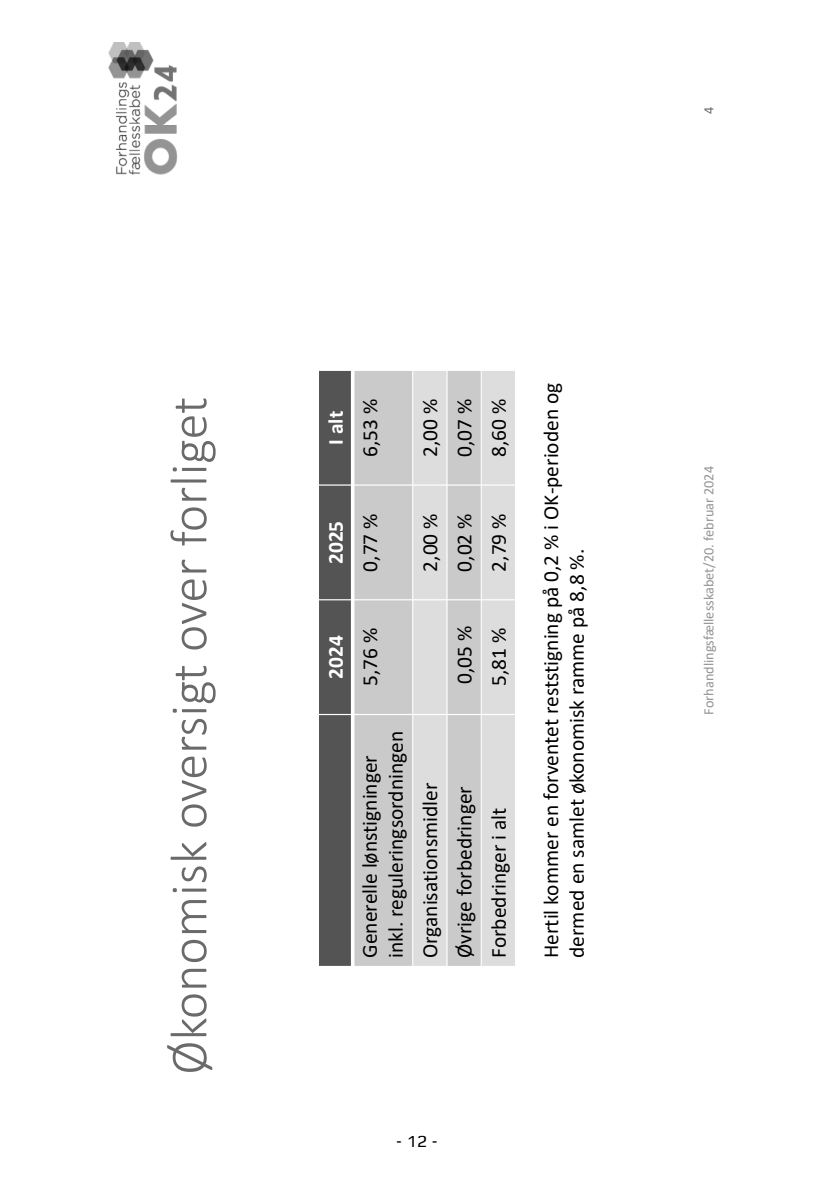
<style>
.page{position:relative;width:834px;height:1181px;background:#fff}
.page>*{position:absolute;margin:0;border:0;box-sizing:border-box;transform-origin:0 0}
.t1{font:300 52.32px "Calibri";color:#6a6a6a}
.t2{font:21.35px/25.9px "Calibri";color:#000}
.t3{font:700 21.35px "Calibri";color:#fff}
.t4{font:17.5px "Zetta Sans";color:#000}
.t5{font:14.35px "Calibri";color:#949494}
.t6{font:14.35px "Calibri";color:#6a6a6a}
</style>
<div class="page">
<img style="left:108px;top:42px;width:70px;height:133px">
<div style="left:318px;top:714px;width:34px;height:252px;background:#545454"></div>
<div style="left:318px;top:600px;width:34px;height:114px;background:#545454"></div>
<div style="left:318px;top:485px;width:34px;height:115px;background:#545454"></div>
<div style="left:318px;top:370px;width:34px;height:115px;background:#545454"></div>
<div style="left:352px;top:714px;width:60px;height:252px;background:#cacaca"></div>
<div style="left:352px;top:600px;width:60px;height:114px;background:#cacaca"></div>
<div style="left:352px;top:485px;width:60px;height:115px;background:#cacaca"></div>
<div style="left:352px;top:370px;width:60px;height:115px;background:#cacaca"></div>
<div style="left:412px;top:714px;width:35px;height:252px;background:#ddd"></div>
<div style="left:412px;top:600px;width:35px;height:114px;background:#ddd"></div>
<div style="left:412px;top:485px;width:35px;height:115px;background:#ddd"></div>
<div style="left:412px;top:370px;width:35px;height:115px;background:#ddd"></div>
<div style="left:447px;top:714px;width:34px;height:252px;background:#cacaca"></div>
<div style="left:447px;top:600px;width:34px;height:114px;background:#cacaca"></div>
<div style="left:447px;top:485px;width:34px;height:115px;background:#cacaca"></div>
<div style="left:447px;top:370px;width:34px;height:115px;background:#cacaca"></div>
<div style="left:481px;top:714px;width:34px;height:252px;background:#ddd"></div>
<div style="left:481px;top:600px;width:34px;height:114px;background:#ddd"></div>
<div style="left:481px;top:485px;width:34px;height:115px;background:#ddd"></div>
<div style="left:481px;top:370px;width:34px;height:115px;background:#ddd"></div>
<hr style="left:318px;top:714px;width:198px;height:1px;background:#fff">
<hr style="left:318px;top:599px;width:198px;height:1px;background:#fff">
<hr style="left:318px;top:484px;width:198px;height:2px;background:#fff">
<hr style="left:351px;top:370px;width:3px;height:597px;background:#fff">
<hr style="left:412px;top:370px;width:1px;height:597px;background:#fff">
<hr style="left:446px;top:370px;width:1px;height:597px;background:#fff">
<hr style="left:480px;top:370px;width:2px;height:597px;background:#fff">
<hr style="left:318px;top:370px;width:198px;height:1px;background:#fff">
<hr style="left:318px;top:370px;width:1px;height:597px;background:#fff">
<p class="t1" style="left:156px;top:1074px;width:679px;rotate:-90deg">Økonomisk oversigt over forliget</p>
<p class="t3" style="left:320px;top:445px;width:35px;rotate:-90deg">I alt</p>
<p class="t2" style="left:356px;top:457px;width:60px;rotate:-90deg">6,53 %</p>
<p class="t2" style="left:416px;top:457px;width:60px;rotate:-90deg">2,00 %</p>
<p class="t2" style="left:451px;top:457px;width:60px;rotate:-90deg">0,07 %</p>
<p class="t2" style="left:485px;top:457px;width:60px;rotate:-90deg">8,60 %</p>
<p class="t3" style="left:320px;top:564px;width:45px;rotate:-90deg">2025</p>
<p class="t2" style="left:356px;top:571px;width:60px;rotate:-90deg">0,77 %</p>
<p class="t2" style="left:416px;top:571px;width:60px;rotate:-90deg">2,00 %</p>
<p class="t2" style="left:451px;top:571px;width:60px;rotate:-90deg">0,02 %</p>
<p class="t2" style="left:485px;top:571px;width:60px;rotate:-90deg">2,79 %</p>
<p class="t3" style="left:320px;top:679px;width:45px;rotate:-90deg">2024</p>
<p class="t2" style="left:356px;top:686px;width:60px;rotate:-90deg">5,76 %</p>
<p class="t2" style="left:451px;top:684px;width:60px;rotate:-90deg">0,05 %</p>
<p class="t2" style="left:485px;top:686px;width:60px;rotate:-90deg">5,81 %</p>
<p class="t2" style="left:356px;top:958px;width:229px;rotate:-90deg">Generelle lønstigninger inkl. reguleringsordningen</p>
<p class="t2" style="left:416px;top:958px;width:177px;rotate:-90deg">Organisationsmidler</p>
<p class="t2" style="left:451px;top:958px;width:173px;rotate:-90deg">Øvrige forbedringer</p>
<p class="t2" style="left:485px;top:958px;width:152px;rotate:-90deg">Forbedringer i alt</p>
<p class="t2" style="left:537px;top:958px;width:577px;rotate:-90deg">Hertil kommer en forventet reststigning på 0,2 % i OK-perioden og dermed en samlet økonomisk ramme på 8,8 %.</p>
<p class="t4" style="left:396px;top:1132px;width:42px">- 12 -</p>
<p class="t6" style="left:698px;top:114px;width:9px;rotate:-90deg">4</p>
<p class="t5" style="left:698px;top:715px;width:250px;rotate:-90deg">Forhandlingsfællesskabet/20. februar 2024</p>
</div>
